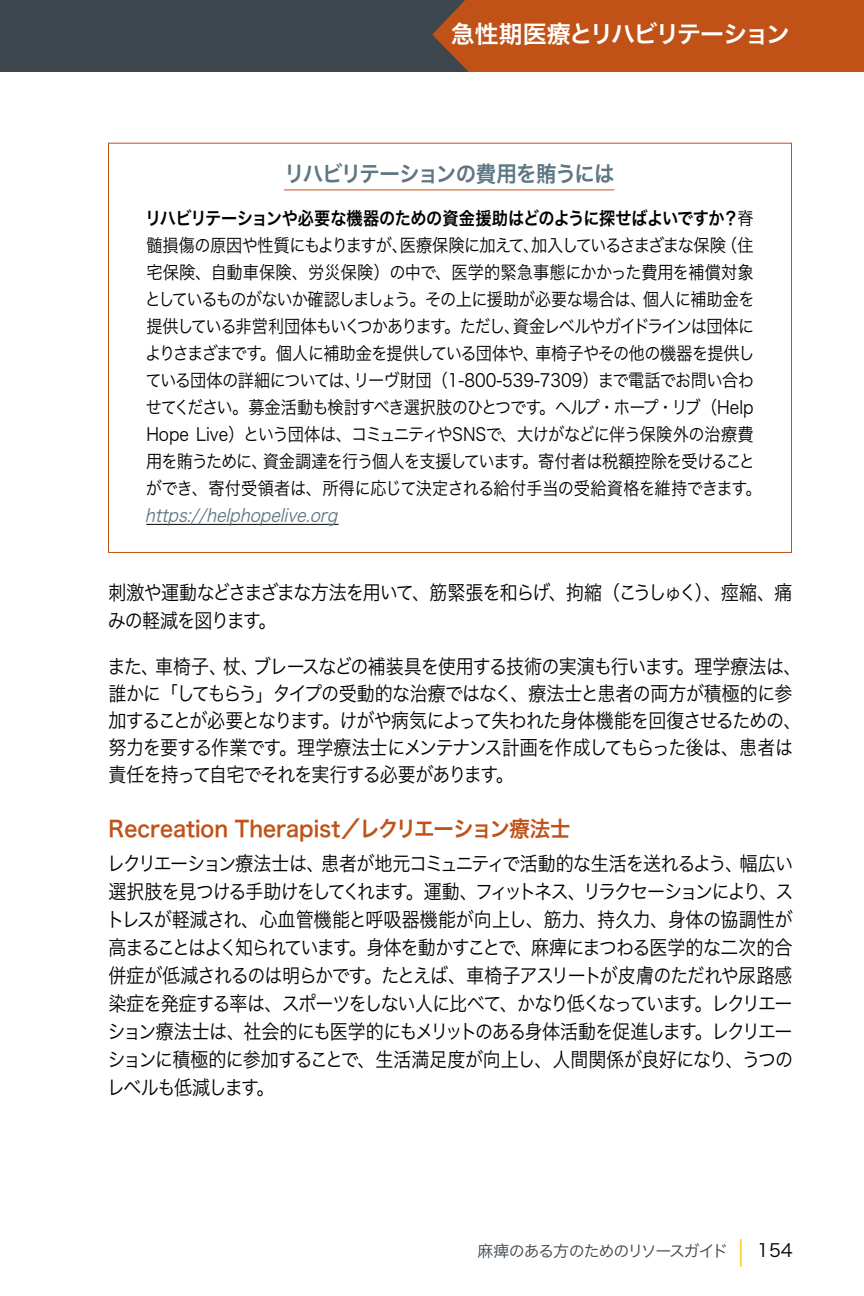
<style>
.page{position:relative;width:864px;height:1296px;background:#fff}
.page>*{position:absolute;margin:0;border:0;box-sizing:border-box;transform-origin:0 0}
.t1{font:24px "Hira Kaku Pro W6";letter-spacing:-.07em;color:#fff}
.t2{font:22px "Hira Kaku Pro W6";color:#c05217;scale:.93 1}
.t3{font:22px "Hira Kaku Pro W6";letter-spacing:-.05em;color:#5d7683;scale:.93 1}
.t4{font:20px/28px "Hira Kaku Pro W3";letter-spacing:-.05em;color:#000;scale:.9 1}
.t5{font:18px/27px "Hira Kaku Pro W3";letter-spacing:-.04em;color:#000;scale:.9 1}
.t6{font:18px "Hira Kaku Pro W6";letter-spacing:-.03em;color:#000;scale:.9 1}
.t7{font:italic 18px "Hira Kaku Pro W3";color:#5d7683;scale:.9 1}
.t8{font:16px "Hira Kaku Pro W3";letter-spacing:-.075em;color:#3d464c}
.s1{font-family:"Hira Kaku Pro W3"}
.s2{font-size:28.4px;color:#ffcb05}
.s3{font-size:18px;color:#000}
</style>
<div class="page">
<div style="left:0;top:0;width:864px;height:72px;background:#c05217"></div>
<div style="left:0;top:0;width:469px;height:72px;background:#3d464c"></div>
<div style="left:108px;top:143px;width:684px;height:410px;background:#fff;border:1px solid #c05217"></div>
<hr style="left:284px;top:189px;width:330px;height:1px;background:#c05217">
<hr style="left:146px;top:524px;width:193px;height:1px;background:#000">
<p class="t1" style="left:451px;top:13px;width:341px">急性期医療とリハビリテーション</p>
<p class="t3" style="left:284px;top:154px;width:357px">リハビリテーションの費用を賄うには</p>
<p class="t6" style="left:145px;top:202px;width:678px">リハビリテーションや必要な機器のための資金援助はどのように探せばよいですか？<span class="s1">脊</span></p>
<p class="t5" style="left:145px;top:230px;width:687px">髄損傷の原因や性質にもよりますが、医療保険に加えて、加入しているさまざまな保険（住宅保険、自動車保険、労災保険）の中で、医学的緊急事態にかかった費用を補償対象としているものがないか確認しましょう。その上に援助が必要な場合は、個人に補助金を提供している非営利団体もいくつかあります。ただし、資金レベルやガイドラインは団体によりさまざまです。個人に補助金を提供している団体や、車椅子やその他の機器を提供している団体の詳細については、リーヴ財団（1-800-539-7309）まで電話でお問い合わせてください。募金活動も検討すべき選択肢のひとつです。ヘルプ・ホープ・リブ（Help Hope Live）という団体は、コミュニティやSNSで、大けがなどに伴う保険外の治療費用を賄うために、資金調達を行う個人を支援しています。寄付者は税額控除を受けることができ、寄付受領者は、所得に応じて決定される給付手当の受給資格を維持できます。</p>
<p class="t7" style="left:145px;top:499px;width:222px">https://helphopelive.org</p>
<p class="t4" style="left:108px;top:577px;width:762px">刺激や運動などさまざまな方法を用いて、筋緊張を和らげ、拘縮（こうしゅく）、痙縮、痛みの軽減を図ります。</p>
<p class="t4" style="left:108px;top:652px;width:773px;line-height:27px">また、車椅子、杖、ブレースなどの補装具を使用する技術の実演も行います。理学療法は、誰かに「してもらう」タイプの受動的な治療ではなく、療法士と患者の両方が積極的に参加することが必要となります。けがや病気によって失われた身体機能を回復させるための、努力を要する作業です。理学療法士にメンテナンス計画を作成してもらった後は、患者は責任を持って自宅でそれを実行する必要があります。</p>
<p class="t2" style="left:109px;top:809px;width:498px">Recreation Therapist／レクリエーション療法士</p>
<p class="t4" style="left:107px;top:848px;width:765px;text-align:justify">レクリエーション療法士は、患者が地元コミュニティで活動的な生活を送れるよう、幅広い選択肢を見つける手助けをしてくれます。運動、フィットネス、リラクセーションにより、ストレスが軽減され、心血管機能と呼吸器機能が向上し、筋力、持久力、身体の協調性が高まることはよく知られています。身体を動かすことで、麻痺にまつわる医学的な二次的合併症が低減されるのは明らかです。たとえば、車椅子アスリートが皮膚のただれや尿路感染症を発症する率は、スポーツをしない人に比べて、かなり低くなっています。レクリエーション療法士は、社会的にも医学的にもメリットのある身体活動を促進します。レクリエーションに積極的に参加することで、生活満足度が向上し、人間関係が良好になり、うつのレベルも低減します。</p>
<p class="t8" style="left:477px;top:1237px;width:317px">麻痺のある方のためのリソースガイド <span class="s2">|</span> <span class="s3">154</span></p>
</div>
